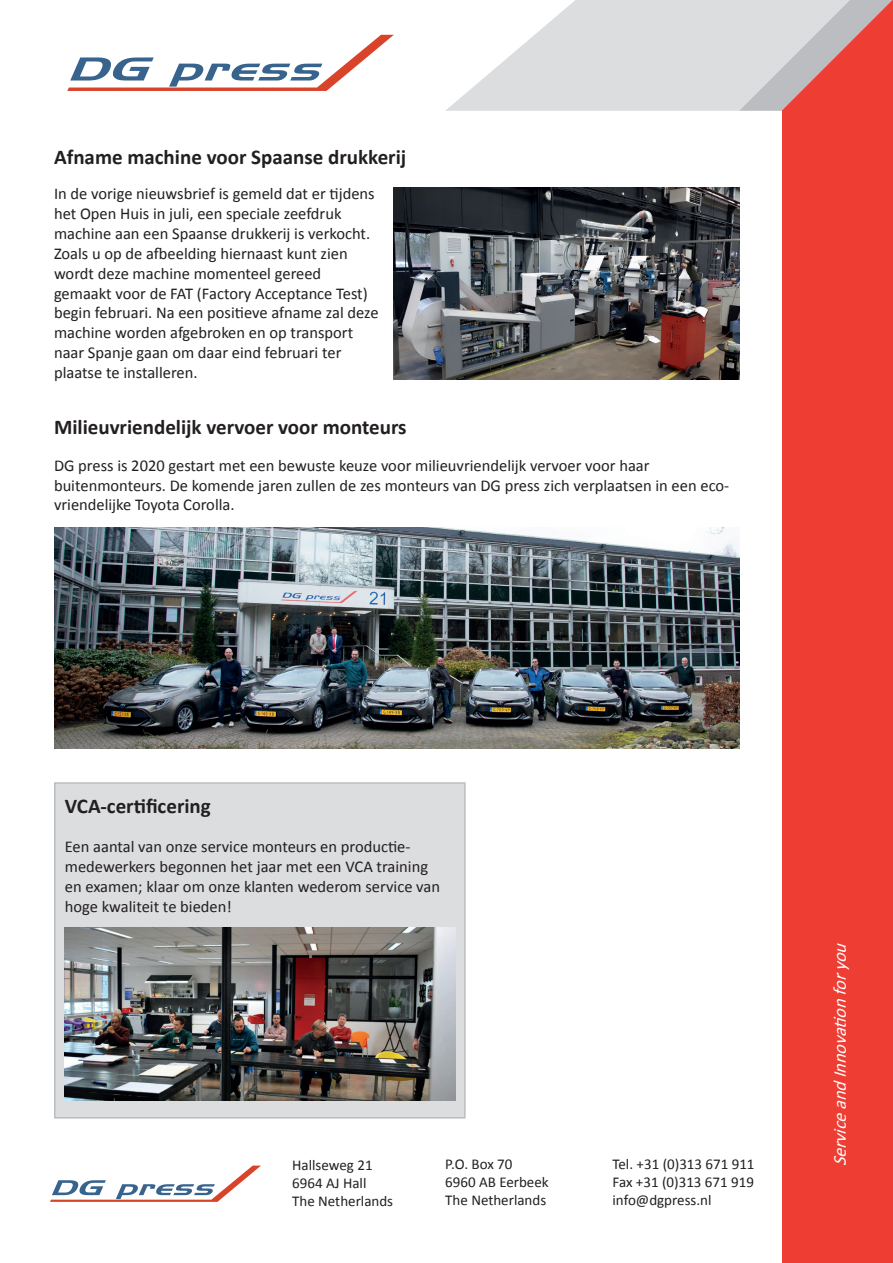
<style>
.page{position:relative;width:893px;height:1263px;background:#fff}
.page>*{position:absolute;margin:0;border:0;box-sizing:border-box;transform-origin:0 0}
.t1{font:700 21px "Calibri";color:#231f20}
.t2{font:italic 18px "Calibri";color:#fff}
.t3{font:16.5px/19.8px "Calibri";color:#231f20}
.t4{font:15px/18px "Calibri";color:#231f20}
</style>
<div class="page">
<div style="left:782px;top:0;width:111px;height:1263px;background:#ee3e34"></div>
<svg style="left:50px;top:1165px;width:211px;height:37px"></svg>
<img style="left:394px;top:187px;width:345px;height:192px">
<img style="left:54px;top:527px;width:685px;height:221px">
<div style="left:54px;top:782px;width:412px;height:336px;background:#dcdddf;border:2px solid #bcbdc0"></div>
<img style="left:65px;top:927px;width:390px;height:173px">
<svg style="left:446px;top:0;width:293px;height:111px;fill:#dcdddf"></svg>
<svg style="left:739px;top:0;width:154px;height:111px"></svg>
<svg style="left:67px;top:35px;width:327px;height:56px"></svg>
<p class="t1" style="left:54px;top:143px;width:354px">Afname machine voor Spaanse drukkerij</p>
<p class="t3" style="left:54px;top:184px;width:326px">In de vorige nieuwsbrief is gemeld dat er tijdens het Open Huis in juli, een speciale zeefdruk machine aan een Spaanse drukkerij is verkocht.<br>Zoals u op de afbeelding hiernaast kunt zien wordt deze machine momenteel gereed gemaakt voor de FAT (Factory Acceptance Test) begin februari. Na een positieve afname zal deze machine worden afgebroken en op transport naar Spanje gaan om daar eind februari ter plaatse te installeren.</p>
<p class="t1" style="left:54px;top:413px;width:354px">Milieuvriendelijk vervoer voor monteurs</p>
<p class="t3" style="left:54px;top:455px;width:677px">DG press is 2020 gestart met een bewuste keuze voor milieuvriendelijk vervoer voor haar buitenmonteurs. De komende jaren zullen de zes monteurs van DG press zich verplaatsen in een eco&shy;vriendelijke Toyota Corolla.</p>
<p class="t1" style="left:65px;top:793px;width:147px">VCA-certificering</p>
<p class="t3" style="left:65px;top:837px;width:377px">Een aantal van onze service monteurs en productie&shy;medewerkers begonnen het jaar met een VCA training en examen; klaar om onze klanten wederom service van hoge kwaliteit te bieden!</p>
<p class="t4" style="left:292px;top:1156px;width:102px">Hallseweg 21<br>6964 AJ Hall<br>The Netherlands</p>
<p class="t4" style="left:445px;top:1155px;width:69px">P.O. Box 70</p>
<p class="t4" style="left:445px;top:1173px;width:105px">6960 AB Eerbeek<br>The Netherlands</p>
<p class="t4" style="left:612px;top:1155px;width:144px;text-align:justify">Tel. +31 (0)313 671 911<br>Fax +31 (0)313 671 919 info@dgpress.nl</p>
<p class="t2" style="left:828px;top:1166px;width:231px;rotate:-90deg">ServiceandInnovationforyou</p>
</div>
